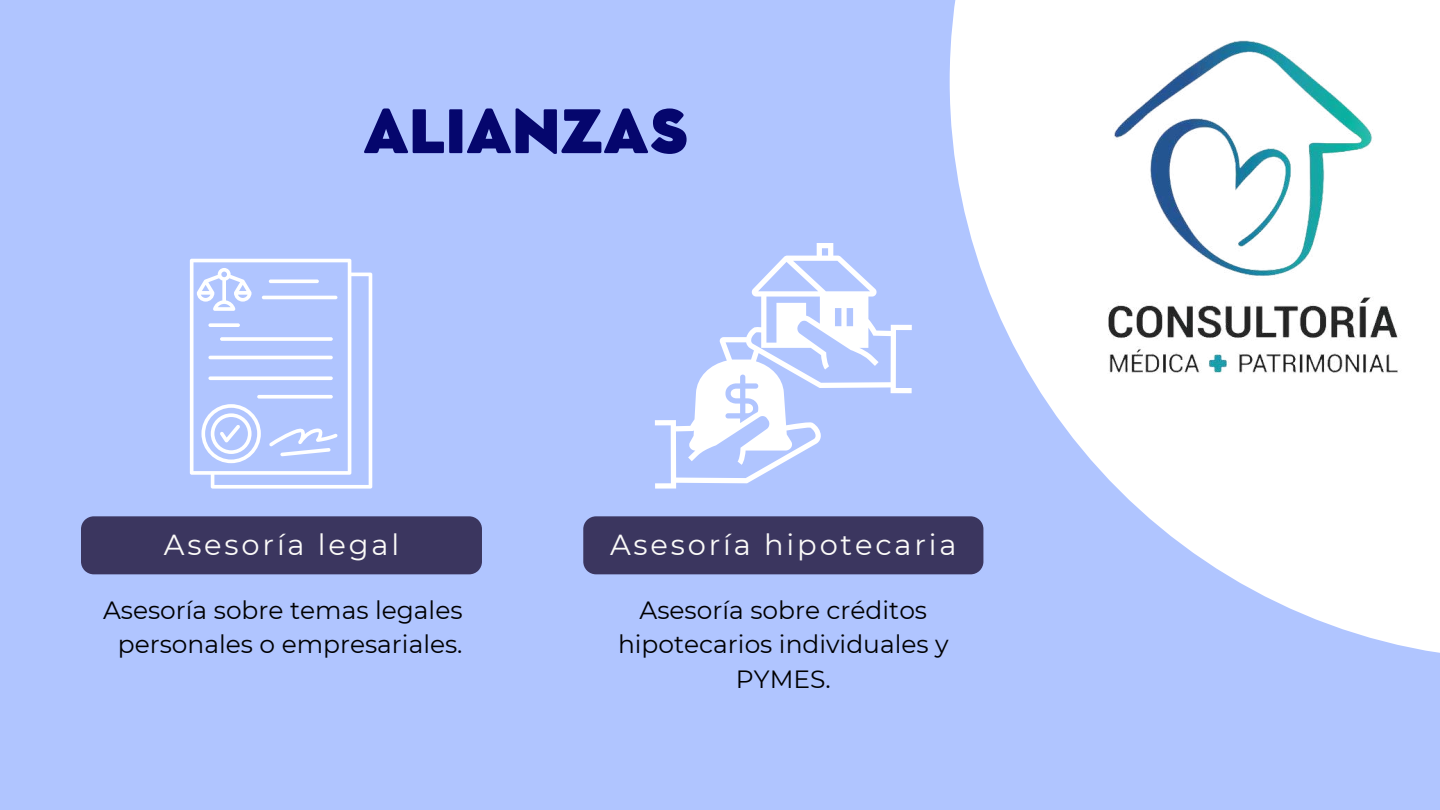
<style>
.page{position:relative;width:1440px;height:810px;background:#b0c5ff}
.page>*{position:absolute;margin:0;border:0;box-sizing:border-box;transform-origin:0 0}
.t1{font:800 59.1px "Cocomat Pro";color:#05066d}
.t2{font:28.9px "Montserrat";letter-spacing:.1em;color:#fbfaf8}
.t3{font:24.9px/34.5px "Montserrat";color:#000;text-align:center}
</style>
<div class="page">
<div style="left:81px;top:516px;width:401px;height:58px;background:#3b365f"></div>
<div style="left:583px;top:516px;width:367px;height:58px;background:#3b365f"></div>
<svg style="left:950px;top:0;width:490px;height:653px;fill:#fff"></svg>
<svg style="left:190px;top:259px;width:182px;height:230px"></svg>
<svg style="left:655px;top:243px;width:257px;height:245px"></svg>
<svg style="left:731px;top:389px;width:9px;height:9px"></svg>
<svg style="left:745px;top:404px;width:8px;height:9px"></svg>
<img style="left:1102px;top:29px;width:302px;height:355px">
<h1 class="t1" style="left:363px;top:109px;width:327px">ALIANZAS</h1>
<p class="t2" style="left:164px;top:527px;width:237px">Asesoría legal</p>
<p class="t2" style="left:610px;top:527px;width:348px">Asesoría hipotecaria</p>
<p class="t3" style="left:103px;top:592px;width:361px">Asesoría sobre temas legales personales o empresariales.</p>
<p class="t3" style="left:618px;top:592px;width:332px">Asesoría sobre créditos hipotecarios individuales y<br>PYMES.</p>
</div>
